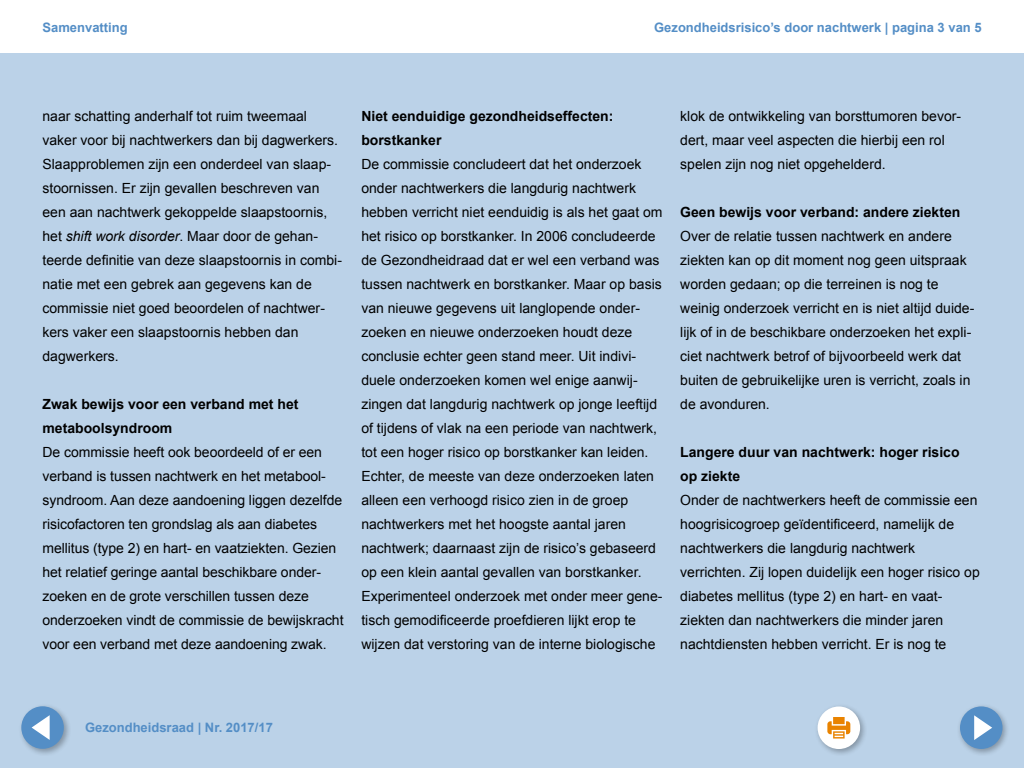
<style>
.page{position:relative;width:1024px;height:768px;background:#fff}
.page>*{position:absolute;margin:0;border:0;box-sizing:border-box;transform-origin:0 0}
.t1{font:14px/24px "Arial";color:#000}
.t2{font:700 14px/24px "Arial";color:#000}
.t3{font:700 13px "Arial";color:#548ec6}
.s1{font-style:italic}
</style>
<div class="page">
<div style="left:0;top:54px;width:1024px;height:714px;background:#bbd2e8"></div>
<div style="left:814px;top:703px;width:53px;height:53px;background:#000;opacity:.3"></div>
<div style="left:818px;top:707px;width:42px;height:42px;background:#fff;border-radius:50%"></div>
<svg style="left:827px;top:717px;width:23px;height:22px"></svg>
<div style="left:18px;top:703px;width:53px;height:53px;background:#000;opacity:.3"></div>
<div style="left:21px;top:706px;width:43px;height:43px;background:#548ec6;border-radius:50%"></div>
<svg style="left:32px;top:715px;width:18px;height:25px"></svg>
<div style="left:957px;top:703px;width:53px;height:53px;background:#000;opacity:.3"></div>
<div style="left:960px;top:706px;width:43px;height:43px;background:#548ec6;border-radius:50%"></div>
<svg style="left:974px;top:715px;width:18px;height:25px"></svg>
<p class="t3" style="left:43px;top:19px;width:87px">Samenvatting</p>
<p class="t3" style="left:654px;top:19px;width:329px">Gezondheidsrisico’s door nachtwerk | pagina 3 van 5</p>
<p class="t1" style="left:43px;top:104px;width:301px">naar schatting anderhalf tot ruim tweemaal vaker voor bij nachtwerkers dan bij dagwerkers.<br>Slaapproblemen zijn een onderdeel van slaap&shy;stoornissen. Er zijn gevallen beschreven van een aan nachtwerk gekoppelde slaapstoornis, het <span class="s1">shift work disorder</span>. Maar door de gehan&shy;teerde definitie van deze slaapstoornis in combi&shy;natie met een gebrek aan gegevens kan de commissie niet goed beoordelen of nachtwer&shy;kers vaker een slaapstoornis hebben dan dagwerkers.</p>
<p class="t2" style="left:43px;top:393px;width:257px">Zwak bewijs voor een verband met het metaboolsyndroom</p>
<p class="t1" style="left:43px;top:440px;width:303px">De commissie heeft ook beoordeeld of er een verband is tussen nachtwerk en het metabool&shy;syndroom. Aan deze aandoening liggen dezelfde risicofactoren ten grondslag als aan diabetes mellitus (type 2) en hart- en vaatziekten. Gezien het relatief geringe aantal beschikbare onder&shy;zoeken en de grote verschillen tussen deze onderzoeken vindt de commissie de bewijskracht voor een verband met deze aandoening zwak.</p>
<p class="t2" style="left:361px;top:104px;width:254px">Niet eenduidige gezondheidseffecten: borstkanker</p>
<p class="t1" style="left:361px;top:152px;width:303px">De commissie concludeert dat het onderzoek onder nachtwerkers die langdurig nachtwerk hebben verricht niet eenduidig is als het gaat om het risico op borstkanker. In 2006 concludeerde de Gezondheidraad dat er wel een verband was tussen nachtwerk en borstkanker. Maar op basis van nieuwe gegevens uit langlopende onder&shy;zoeken en nieuwe onderzoeken houdt deze conclusie echter geen stand meer. Uit indivi&shy;duele onderzoeken komen wel enige aanwij&shy;zingen dat langdurig nachtwerk op jonge leeftijd of tijdens of vlak na een periode van nachtwerk, tot een hoger risico op borstkanker kan leiden.<br>Echter, de meeste van deze onderzoeken laten alleen een verhoogd risico zien in de groep nachtwerkers met het hoogste aantal jaren nachtwerk; daarnaast zijn de risico’s gebaseerd op een klein aantal gevallen van borstkanker.<br>Experimenteel onderzoek met onder meer gene&shy;tisch gemodificeerde proefdieren lijkt erop te wijzen dat verstoring van de interne biologische</p>
<p class="t1" style="left:680px;top:104px;width:282px">klok de ontwikkeling van borsttumoren bevor&shy;dert, maar veel aspecten die hierbij een rol spelen zijn nog niet opgehelderd.</p>
<p class="t2" style="left:680px;top:200px;width:282px">Geen bewijs voor verband: andere ziekten</p>
<p class="t1" style="left:680px;top:224px;width:296px">Over de relatie tussen nachtwerk en andere ziekten kan op dit moment nog geen uitspraak worden gedaan; op die terreinen is nog te weinig onderzoek verricht en is niet altijd duide&shy;lijk of in de beschikbare onderzoeken het expli&shy;ciet nachtwerk betrof of bijvoorbeeld werk dat buiten de gebruikelijke uren is verricht, zoals in de avonduren.</p>
<p class="t2" style="left:680px;top:440px;width:281px">Langere duur van nachtwerk: hoger risico op ziekte</p>
<p class="t1" style="left:680px;top:488px;width:301px">Onder de nachtwerkers heeft de commissie een hoogrisicogroep geïdentificeerd, namelijk de nachtwerkers die langdurig nachtwerk verrichten. Zij lopen duidelijk een hoger risico op diabetes mellitus (type 2) en hart- en vaat&shy;ziekten dan nachtwerkers die minder jaren nachtdiensten hebben verricht. Er is nog te</p>
<p class="t3" style="left:85px;top:719px;width:189px">Gezondheidsraad | Nr. 2017/17</p>
</div>
